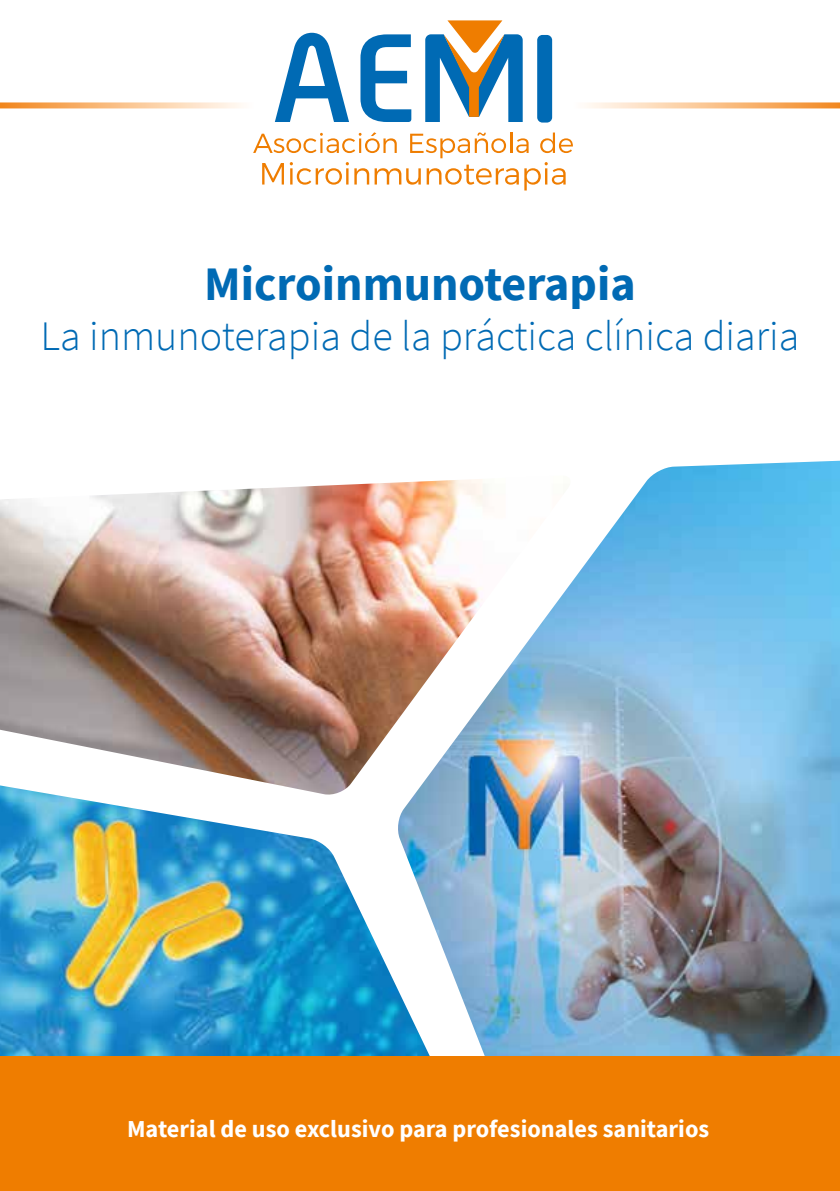
<style>
.page{position:relative;width:840px;height:1191px;background:#fff}
.page>*{position:absolute;margin:0;border:0;box-sizing:border-box;transform-origin:0 0}
.t1{font:700 48px "Source Sans Pro";color:#006ab4}
.t2{font:300 42px "Source Sans Pro";color:#006ab4}
.t3{font:700 24.2px "Source Sans Pro";color:#fff}
</style>
<div class="page">
<svg style="left:253px;top:132px;width:319px;height:58px"></svg>
<svg style="left:425px;top:20px;width:97px;height:102px"></svg>
<svg style="left:275px;top:33px;width:74px;height:89px"></svg>
<svg style="left:360px;top:34px;width:51px;height:88px"></svg>
<div style="left:537px;top:35px;width:15px;height:88px;background:#006ab4;border-radius:5px"></div>
<svg style="left:586px;top:102px;width:253px;height:6px"></svg>
<svg style="left:0;top:102px;width:242px;height:6px"></svg>
<img style="left:0;top:482px;width:396px;height:303px">
<img style="left:396px;top:461px;width:443px;height:595px">
<img style="left:0;top:785px;width:431px;height:271px">
<div style="left:0;top:1056px;width:839px;height:135px;background:#ef7d00"></div>
<h1 class="t1" style="left:204px;top:251px;width:432px">Microinmunoterapia</h1>
<h2 class="t2" style="left:40px;top:310px;width:760px">La inmunoterapia de la práctica clínica diaria</h2>
<p class="t3" style="left:127px;top:1112px;width:583px">Material de uso exclusivo para profesionales sanitarios</p>
</div>
